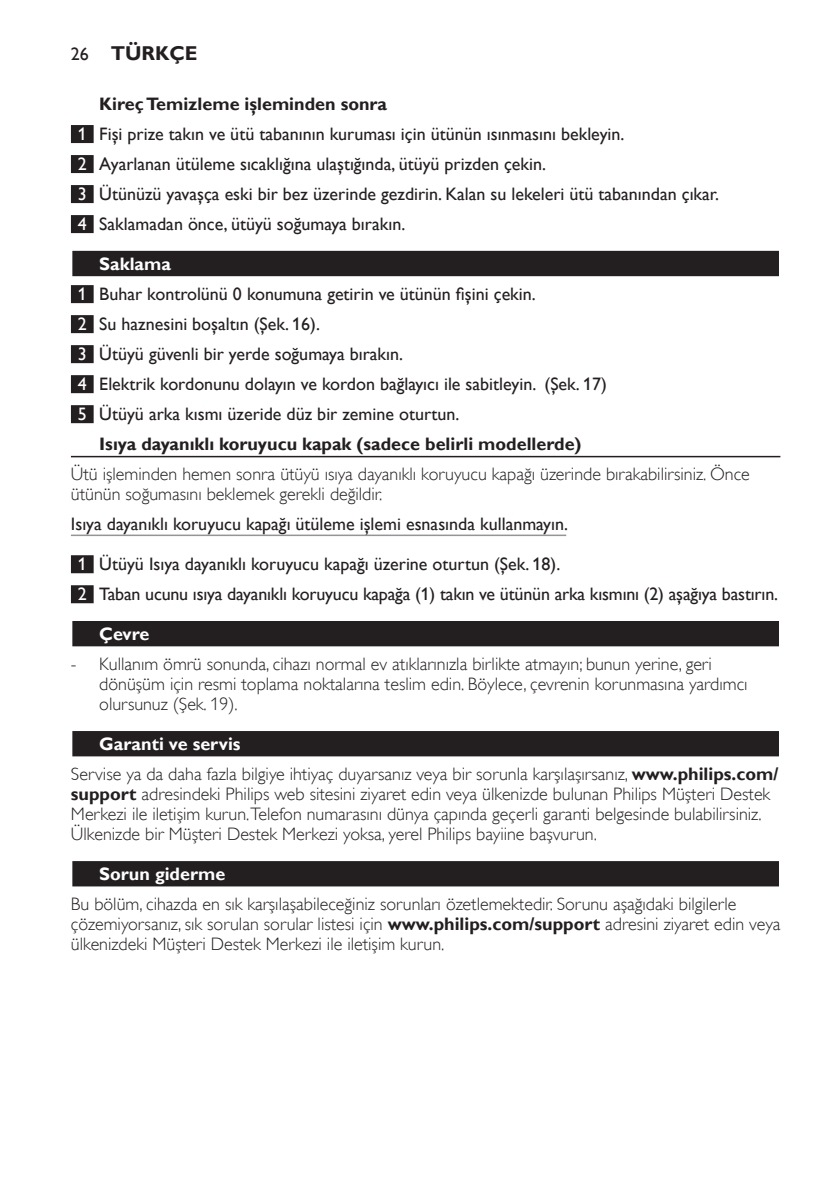
<style>
.page{position:relative;width:840px;height:1191px;background:#fff}
.page>*{position:absolute;margin:0;border:0;box-sizing:border-box;transform-origin:0 0}
.t1{font:700 20px "Gill Sans Alt One WGL";color:#231f20}
.t2{font:18px/20px "Gill Sans Alt One WGL Light";color:#231f20}
.t3{font:18px/30px "Gill Sans Alt One WGL";color:#231f20}
.t4{font:700 18px "Gill Sans Alt One WGL";color:#231f20}
.t5{font:700 18px "Gill Sans Alt One WGL";color:#fff}
.s1{font-weight:400;font-size:18px}
.s2{font-weight:700}
.s3{color:#fff}
.s4{font-weight:700;color:#fff}
.s5{font-family:"Gill Sans Alt One WGL";font-weight:700}
</style>
<div class="page">
<div style="left:71px;top:125px;width:23px;height:18px;background:#231f20"></div>
<div style="left:71px;top:155px;width:23px;height:18px;background:#231f20"></div>
<div style="left:71px;top:185px;width:23px;height:18px;background:#231f20"></div>
<div style="left:71px;top:215px;width:23px;height:18px;background:#231f20"></div>
<div style="left:71px;top:250px;width:709px;height:28px;background:#d4d3d4"></div>
<div style="left:72px;top:251px;width:706px;height:25px;background:#231f20"></div>
<div style="left:71px;top:285px;width:23px;height:18px;background:#231f20"></div>
<div style="left:71px;top:315px;width:23px;height:18px;background:#231f20"></div>
<div style="left:71px;top:345px;width:23px;height:18px;background:#231f20"></div>
<div style="left:71px;top:375px;width:23px;height:18px;background:#231f20"></div>
<div style="left:71px;top:405px;width:23px;height:18px;background:#231f20"></div>
<hr style="left:71px;top:456px;width:709px;height:1px;background:#231f20">
<hr style="left:71px;top:534px;width:495px;height:2px;background:#939598">
<div style="left:71px;top:555px;width:23px;height:18px;background:#231f20"></div>
<div style="left:71px;top:585px;width:23px;height:18px;background:#231f20"></div>
<div style="left:71px;top:620px;width:709px;height:28px;background:#b1afb0"></div>
<div style="left:72px;top:621px;width:706px;height:25px;background:#231f20"></div>
<div style="left:71px;top:730px;width:709px;height:28px;background:#a6a4a4"></div>
<div style="left:72px;top:731px;width:706px;height:25px;background:#231f20"></div>
<div style="left:71px;top:860px;width:709px;height:28px;background:#9a9898"></div>
<div style="left:72px;top:861px;width:706px;height:25px;background:#231f20"></div>
<p class="t1" style="left:71px;top:40px;width:125px"><span class="s1">26</span> Türkçe</p>
<p class="t3" style="left:78px;top:89px;width:642px;text-indent:22px"><span class="s2">Kireç Temizleme işleminden sonra<br></span><span class="s3">1</span> Fişi prize takın ve ütü tabanının kuruması için ütünün ısınmasını bekleyin.<br><span class="s3">2</span> Ayarlanan ütüleme sıcaklığına ulaştığında, ütüyü prizden çekin.<br><span class="s3">3</span> Ütünüzü yavaşça eski bir bez üzerinde gezdirin. Kalan su lekeleri ütü tabanından çıkar.<br><span class="s3">4</span> Saklamadan önce, ütüyü soğumaya bırakın.</p>
<p class="t3" style="left:78px;top:249px;width:530px;text-indent:22px"><span class="s4">Saklama<br></span><span class="s3">1</span> Buhar kontrolünü 0 konumuna getirin ve ütünün fişini çekin.<br><span class="s3">2</span> Su haznesini boşaltın (Şek. 16).<br><span class="s3">3</span> Ütüyü güvenli bir yerde soğumaya bırakın.<br><span class="s3">4</span> Elektrik kordonunu dolayın ve kordon bağlayıcı ile sabitleyin. (Şek. 17)<br><span class="s3">5</span> Ütüyü arka kısmı üzeride düz bir zemine oturtun.</p>
<p class="t4" style="left:99px;top:432px;width:483px">Isıya dayanıklı koruyucu kapak (sadece belirli modellerde)</p>
<p class="t2" style="left:71px;top:464px;width:680px">Ütü işleminden hemen sonra ütüyü ısıya dayanıklı koruyucu kapağı üzerinde bırakabilirsiniz. Önce ütünün soğumasını beklemek gerekli değildir.</p>
<p class="t3" style="left:71px;top:509px;width:498px">Isıya dayanıklı koruyucu kapağı ütüleme işlemi esnasında kullanmayın.</p>
<p class="t3" style="left:78px;top:549px;width:701px"><span class="s3">1</span> Ütüyü Isıya dayanıklı koruyucu kapağı üzerine oturtun (Şek. 18).<br><span class="s3">2</span> Taban ucunu ısıya dayanıklı koruyucu kapağa (1) takın ve ütünün arka kısmını (2) aşağıya bastırın.</p>
<p class="t5" style="left:99px;top:622px;width:52px">Çevre</p>
<p class="t2" style="left:99px;top:654px;width:649px;text-indent:-28px">- Kullanım ömrü sonunda, cihazı normal ev atıklarınızla birlikte atmayın; bunun yerine, geri dönüşüm için resmi toplama noktalarına teslim edin. Böylece, çevrenin korunmasına yardımcı olursunuz (Şek. 19).</p>
<p class="t5" style="left:99px;top:732px;width:143px">Garanti ve servis</p>
<p class="t2" style="left:71px;top:764px;width:708px">Servise ya da daha fazla bilgiye ihtiyaç duyarsanız veya bir sorunla karşılaşırsanız, <span class="s5">www.philips.com/ support</span> adresindeki Philips web sitesini ziyaret edin veya ülkenizde bulunan Philips Müşteri Destek Merkezi ile iletişim kurun.Telefon numarasını dünya çapında geçerli garanti belgesinde bulabilirsiniz.<br>Ülkenizde bir Müşteri Destek Merkezi yoksa, yerel Philips bayiine başvurun.</p>
<p class="t5" style="left:99px;top:862px;width:127px">Sorun giderme</p>
<p class="t2" style="left:71px;top:894px;width:710px">Bu bölüm, cihazda en sık karşılaşabileceğiniz sorunları özetlemektedir. Sorunu aşağıdaki bilgilerle çözemiyorsanız, sık sorulan sorular listesi için <span class="s5">www.philips.com/support</span> adresini ziyaret edin veya ülkenizdeki Müşteri Destek Merkezi ile iletişim kurun.</p>
</div>
